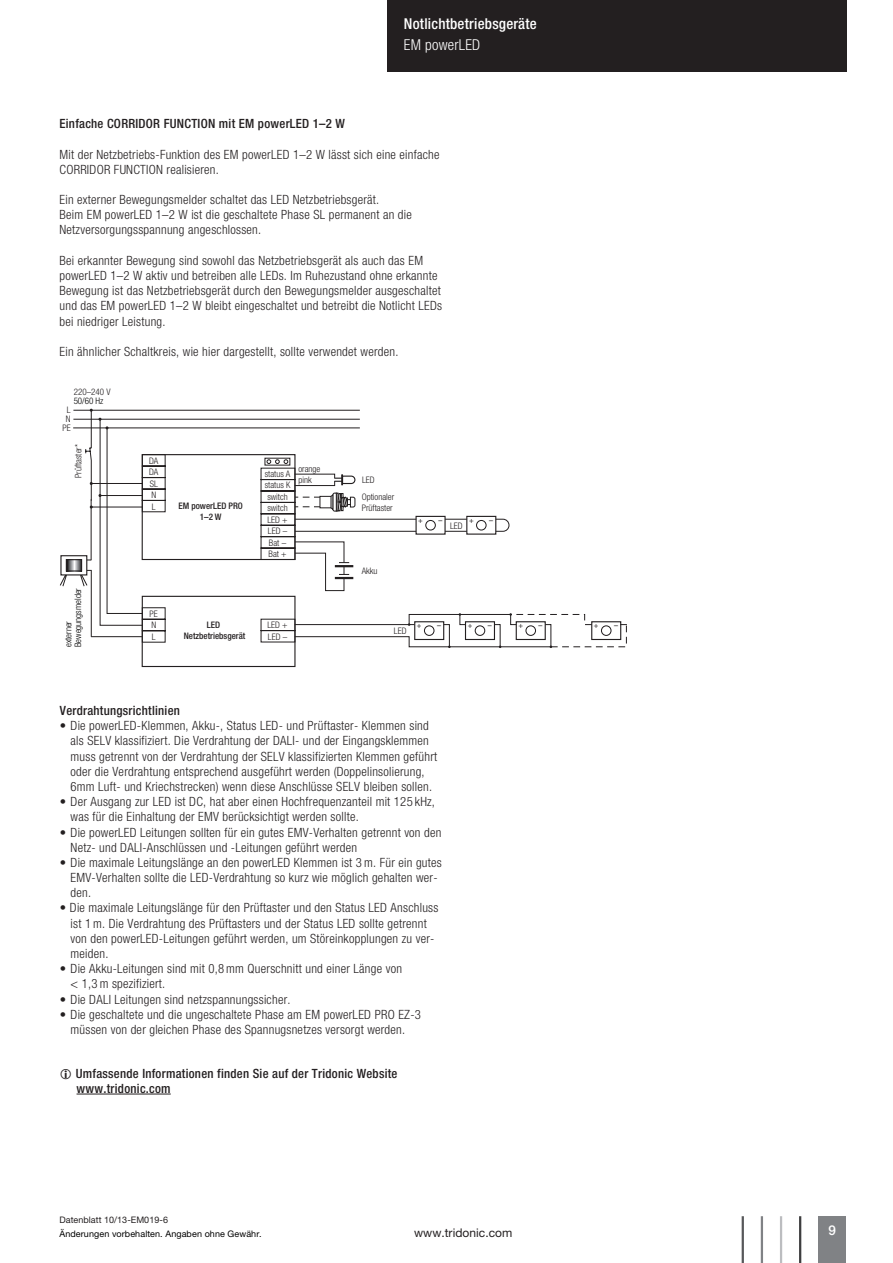
<style>
.page{position:relative;width:893px;height:1263px;background:#fff}
.page>*{position:absolute;margin:0;border:0;box-sizing:border-box;transform-origin:0 0}
.t1{font:500 condensed 15px "Helvetica Neue LTW1 G";letter-spacing:.015em;color:#fff}
.t2{font:300 condensed 15px "Helvetica Neue LTW1 G";letter-spacing:.015em;color:#fff}
.t3{font:500 13.5px "Helvetica Neue LTW1 G";color:#fff}
.t4{font:300 condensed 12.75px/15.1px "Helvetica Neue LTW1 G";letter-spacing:.02em;color:#231f20}
.t5{font:500 condensed 12.75px/15.1px "Helvetica Neue LTW1 G";letter-spacing:.02em;color:#231f20}
.t6{font:12px "Helvetica Neue LTW1 G";letter-spacing:.005em;color:#231f20}
.t7{font:300 condensed 9px/11.4px "Helvetica Neue";color:#231f20}
.t8{font:9px "Helvetica Neue LTW1 G";letter-spacing:.01em;color:#000}
.t9{font:500 condensed 9px/11.4px "Helvetica Neue";color:#231f20;text-align:center}
.t10{font:300 condensed 9px/9.8px "Helvetica Neue LTW1 G";color:#000}
.t11{font:9px "Helvetica Neue LTW1 G";letter-spacing:.005em;color:#231f20}
.t12{font:300 condensed 9px/9.1px "Helvetica Neue LTW1 G";color:#231f20;text-align:center}
.t13{font:7.8px "Helvetica Neue";color:#231f20}
</style>
<div class="page">
<div style="left:387px;top:0;width:459px;height:72px;background:#231f20"></div>
<div style="left:819px;top:1216px;width:27px;height:47px;background:#808285"></div>
<hr style="left:799px;top:1216px;width:2px;height:47px;background:#3e3e3f">
<hr style="left:780px;top:1216px;width:2px;height:47px;background:#bcbdc0">
<hr style="left:761px;top:1216px;width:2px;height:47px;background:#808285">
<hr style="left:742px;top:1216px;width:2px;height:47px;background:#57585a">
<div style="left:142px;top:596px;width:153px;height:71px;border:1px solid #231f20"></div>
<svg style="left:60px;top:409px;width:567px;height:239px"></svg>
<div style="left:415px;top:516px;width:31px;height:19px;background:#fff;border:1px solid #231f20"></div>
<div style="left:425px;top:520px;width:11px;height:10px;border:1px solid #231f20;border-radius:50%"></div>
<div style="left:466px;top:516px;width:30px;height:19px;background:#fff;border:1px solid #231f20"></div>
<div style="left:476px;top:520px;width:11px;height:10px;border:1px solid #231f20;border-radius:50%"></div>
<hr style="left:77px;top:1094px;width:94px;height:1px;background:#231f20">
<p class="t1" style="left:404px;top:14px;width:134px">Notlichtbetriebsgeräte</p>
<p class="t2" style="left:404px;top:36px;width:78px">EM powerLED</p>
<p class="t5" style="left:60px;top:116px;width:287px">Einfache CORRIDOR FUNCTION mit EM powerLED 1–2 W</p>
<p class="t4" style="left:60px;top:147px;width:382px">Mit der Netzbetriebs-Funktion des EM powerLED 1–2 W lässt sich eine einfache<br>CORRIDOR FUNCTION realisieren.</p>
<p class="t4" style="left:60px;top:192px;width:354px">Ein externer Bewegungsmelder schaltet das LED Netzbetriebsgerät.<br>Beim EM powerLED 1–2 W ist die geschaltete Phase SL permanent an die<br>Netzversorgungsspannung angeschlossen.</p>
<p class="t4" style="left:60px;top:253px;width:384px">Bei erkannter Bewegung sind sowohl das Netzbetriebsgerät als auch das EM powerLED 1–2 W aktiv und betreiben alle LEDs. Im Ruhezustand ohne erkannte Bewegung ist das Netzbetriebsgerät durch den Bewegungsmelder ausgeschaltet und das EM powerLED 1–2 W bleibt eingeschaltet und betreibt die Notlicht LEDs bei niedriger Leistung.</p>
<p class="t4" style="left:60px;top:344px;width:340px">Ein ähnlicher Schaltkreis, wie hier dargestellt, sollte verwendet werden.</p>
<p class="t12" style="left:74px;top:387px;width:38px">220–240 V</p>
<p class="t10" style="left:74px;top:396px;width:31px">50/60 Hz</p>
<p class="t12" style="left:74px;top:478px;width:35px;rotate:-90deg">Prüftaster*</p>
<p class="t12" style="left:62px;top:405px;width:10px">L<br>N<br>PE</p>
<p class="t10" style="left:63px;top:647px;width:60px;rotate:-90deg">externer<br>Bewegungsmelder</p>
<p class="t7" style="left:149px;top:455px;width:11px;text-align:center">DA<br>DA<br>SL<br>N<br>L</p>
<p class="t7" style="left:298px;top:463px;width:23px">orange pink</p>
<p class="t7" style="left:265px;top:468px;width:27px;text-align:center">status A status K switch switch<br>LED +<br>LED –<br>Bat –<br>Bat +</p>
<p class="t7" style="left:362px;top:474px;width:14px">LED</p>
<p class="t9" style="left:178px;top:499px;width:66px">EM powerLED PRO<br>1–2 W</p>
<p class="t7" style="left:362px;top:491px;width:34px">Optionaler<br>Prüftaster</p>
<p class="t7" style="left:362px;top:565px;width:17px">Akku</p>
<p class="t13" style="left:418px;top:515px;width:6px">+</p>
<p class="t13" style="left:438px;top:515px;width:5px">–</p>
<p class="t13" style="left:469px;top:515px;width:6px">+</p>
<p class="t13" style="left:489px;top:515px;width:5px">–</p>
<p class="t7" style="left:450px;top:520px;width:14px">LED</p>
<p class="t7" style="left:150px;top:608px;width:10px">PE<br>N<br>L</p>
<p class="t9" style="left:184px;top:618px;width:63px">LED<br>Netzbetriebsgerät</p>
<p class="t7" style="left:267px;top:619px;width:22px">LED +<br>LED –</p>
<p class="t7" style="left:394px;top:625px;width:14px">LED</p>
<p class="t13" style="left:417px;top:621px;width:6px">+</p>
<p class="t13" style="left:437px;top:621px;width:5px">–</p>
<p class="t13" style="left:468px;top:621px;width:6px">+</p>
<p class="t13" style="left:488px;top:621px;width:5px">–</p>
<p class="t13" style="left:518px;top:621px;width:6px">+</p>
<p class="t13" style="left:539px;top:621px;width:5px">–</p>
<p class="t13" style="left:594px;top:621px;width:6px">+</p>
<p class="t13" style="left:614px;top:621px;width:5px">–</p>
<p class="t5" style="left:60px;top:703px;width:122px">Verdrahtungsrichtlinien</p>
<p class="t4" style="left:71px;top:718px;width:368px;text-indent:-11px">• Die powerLED-Klemmen, Akku-, Status LED- und Prüftaster- Klemmen sind als SELV klassifiziert. Die Verdrahtung der DALI- und der Eingangsklemmen muss getrennt von der Verdrahtung der SELV klassifizierten Klemmen geführt oder die Verdrahtung entsprechend ausgeführt werden (Doppelinsolierung, 6mm Luft- und Kriechstrecken) wenn diese Anschlüsse SELV bleiben sollen.</p>
<p class="t4" style="left:71px;top:794px;width:366px;text-indent:-11px">• Der Ausgang zur LED ist DC, hat aber einen Hochfrequenzanteil mit 125 kHz, was für die Einhaltung der EMV berücksichtigt werden sollte.</p>
<p class="t4" style="left:71px;top:824px;width:372px;text-indent:-11px">• Die powerLED Leitungen sollten für ein gutes EMV-Verhalten getrennt von den<br>Netz- und DALI-Anschlüssen und -Leitungen geführt werden</p>
<p class="t4" style="left:71px;top:855px;width:373px;text-indent:-11px">• Die maximale Leitungslänge an den powerLED Klemmen ist 3m. Für ein gutes<br>EMV-Verhalten sollte die LED-Verdrahtung so kurz wie möglich gehalten wer&shy;den.</p>
<p class="t4" style="left:71px;top:900px;width:369px;text-indent:-11px">• Die maximale Leitungslänge für den Prüftaster und den Status LED Anschluss ist 1m. Die Verdrahtung des Prüftasters und der Status LED sollte getrennt von den powerLED-Leitungen geführt werden, um Störeinkopplungen zu ver&shy;meiden.</p>
<p class="t4" style="left:71px;top:961px;width:333px;text-indent:-11px">• Die Akku-Leitungen sind mit 0,8mm Querschnitt und einer Länge von &lt; 1,3m spezifiziert.</p>
<p class="t4" style="left:60px;top:991px;width:232px">• Die DALI Leitungen sind netzspannungssicher.</p>
<p class="t4" style="left:60px;top:1007px;width:363px;text-align:center">• Die geschaltete und die ungeschaltete Phase am EM powerLED PRO EZ-3 müssen von der gleichen Phase des Spannugsnetzes versorgt werden.</p>
<p class="t5" style="left:76px;top:1065px;width:323px">Umfassende Informationen finden Sie auf der Tridonic Website www.tridonic.com</p>
<p class="t11" style="left:60px;top:1214px;width:110px">Datenblatt 10/13-EM019-6</p>
<p class="t8" style="left:60px;top:1229px;width:204px">Änderungen vorbehalten. Angaben ohne Gewähr.</p>
<p class="t6" style="left:414px;top:1226px;width:100px">www.tridonic.com</p>
<p class="t3" style="left:829px;top:1222px;width:9px">9</p>
</div>
